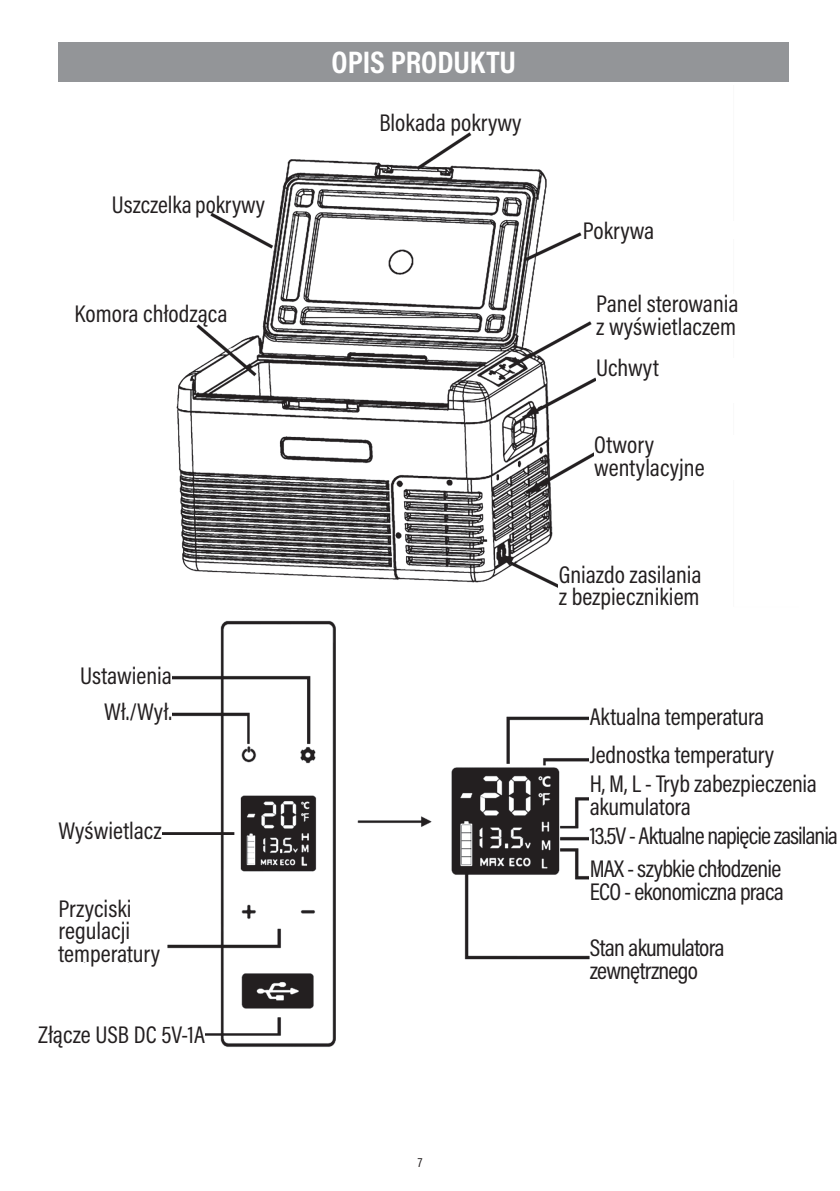
<style>
.page{position:relative;width:840px;height:1191px;background:#fff}
.page>*{position:absolute;margin:0;border:0;box-sizing:border-box;transform-origin:0 0}
.naglowek{font:700 31.4px "Acumin Pro Cond";color:#fff}
.txt02_mały{font:24.4px/22.6px "Acumin Pro Cond";letter-spacing:-.005em;color:#231f20}
.txt02_mały-2{font:24.4px/22.6px "Acumin Pro Cond";letter-spacing:-.03em;color:#231f20}
.txt02_mały-3{font:24.4px "Acumin Pro Cond";letter-spacing:-.04em;color:#231f20}
.t1{font:13.4px "Acumin Pro Cond";color:#231f20}
</style>
<div class="page">
<img style="left:83px;top:132px;width:513px;height:915px">
<div style="left:15px;top:56px;width:136px;height:561px;background:#fff"></div>
<div style="left:74px;top:304px;width:153px;height:18px;background:#fff"></div>
<div style="left:112px;top:195px;width:153px;height:18px;background:#fff"></div>
<div style="left:582px;top:221px;width:153px;height:18px;background:#fff"></div>
<div style="left:594px;top:435px;width:152px;height:45px;background:#fff"></div>
<div style="left:558px;top:565px;width:153px;height:40px;background:#fff"></div>
<div style="left:80px;top:666px;width:92px;height:18px;background:#fff"></div>
<div style="left:58px;top:898px;width:103px;height:64px;background:#fff"></div>
<div style="left:38px;top:1025px;width:167px;height:18px;background:#fff"></div>
<div style="left:589px;top:938px;width:167px;height:40px;background:#fff"></div>
<div style="left:589px;top:859px;width:250px;height:40px;background:#fff"></div>
<div style="left:589px;top:826px;width:250px;height:18px;background:#fff"></div>
<div style="left:589px;top:774px;width:250px;height:41px;background:#fff"></div>
<div style="left:589px;top:745px;width:184px;height:18px;background:#fff"></div>
<div style="left:589px;top:706px;width:184px;height:18px;background:#fff"></div>
<div style="left:75px;top:702px;width:97px;height:18px;background:#fff"></div>
<div style="left:58px;top:43px;width:730px;height:39px;background:#939598"></div>
<hr style="left:142px;top:832px;width:92px;height:3px;background:#231f20">
<div style="left:58px;top:821px;width:104px;height:18px;background:#fff"></div>
<p class="naglowek" style="left:331px;top:41px;width:186px">OPIS PRODUKTU</p>
<p class="txt02_mały" style="left:112px;top:192px;width:154px">Uszczelka pokrywy</p>
<p class="txt02_mały" style="left:74px;top:302px;width:154px">Komora chłodząca</p>
<p class="txt02_mały" style="left:80px;top:664px;width:93px">Ustawienia</p>
<p class="txt02_mały" style="left:379px;top:111px;width:144px">Blokada pokrywy</p>
<p class="txt02_mały" style="left:582px;top:219px;width:73px">Pokrywa</p>
<p class="txt02_mały" style="left:596px;top:292px;width:144px">Panel sterowania z wyświetlaczem</p>
<p class="txt02_mały" style="left:596px;top:356px;width:64px">Uchwyt</p>
<p class="txt02_mały" style="left:594px;top:433px;width:112px">Otwory wentylacyjne</p>
<p class="txt02_mały" style="left:558px;top:562px;width:144px">Gniazdo zasilania z bezpiecznikiem</p>
<p class="txt02_mały" style="left:104px;top:700px;width:69px">Wł./Wył.</p>
<p class="txt02_mały" style="left:589px;top:704px;width:176px">Aktualna temperatura</p>
<p class="txt02_mały" style="left:589px;top:743px;width:186px">Jednostka temperatury</p>
<p class="txt02_mały" style="left:58px;top:819px;width:105px">Wyświetlacz</p>
<p class="txt02_mały" style="left:58px;top:896px;width:103px">Przyciski regulacji temperatury</p>
<p class="txt02_mały" style="left:38px;top:1022px;width:168px">Złącze USB DC 5V-1A</p>
<p class="t1" style="left:417px;top:1154px;width:6px">7</p>
<p class="txt02_mały" style="left:589px;top:772px;width:229px">H, M, L - Tryb zabezpieczenia akumulatora</p>
<p class="txt02_mały-3" style="left:589px;top:820px;width:250px">13.5V - Aktualne napięcie zasilania</p>
<p class="txt02_mały-2" style="left:589px;top:857px;width:195px">MAX - szybkie chłodzenie<br>ECO - ekonomiczna praca</p>
<p class="txt02_mały-2" style="left:589px;top:935px;width:136px">Stan akumulatora zewnętrznego</p>
</div>
